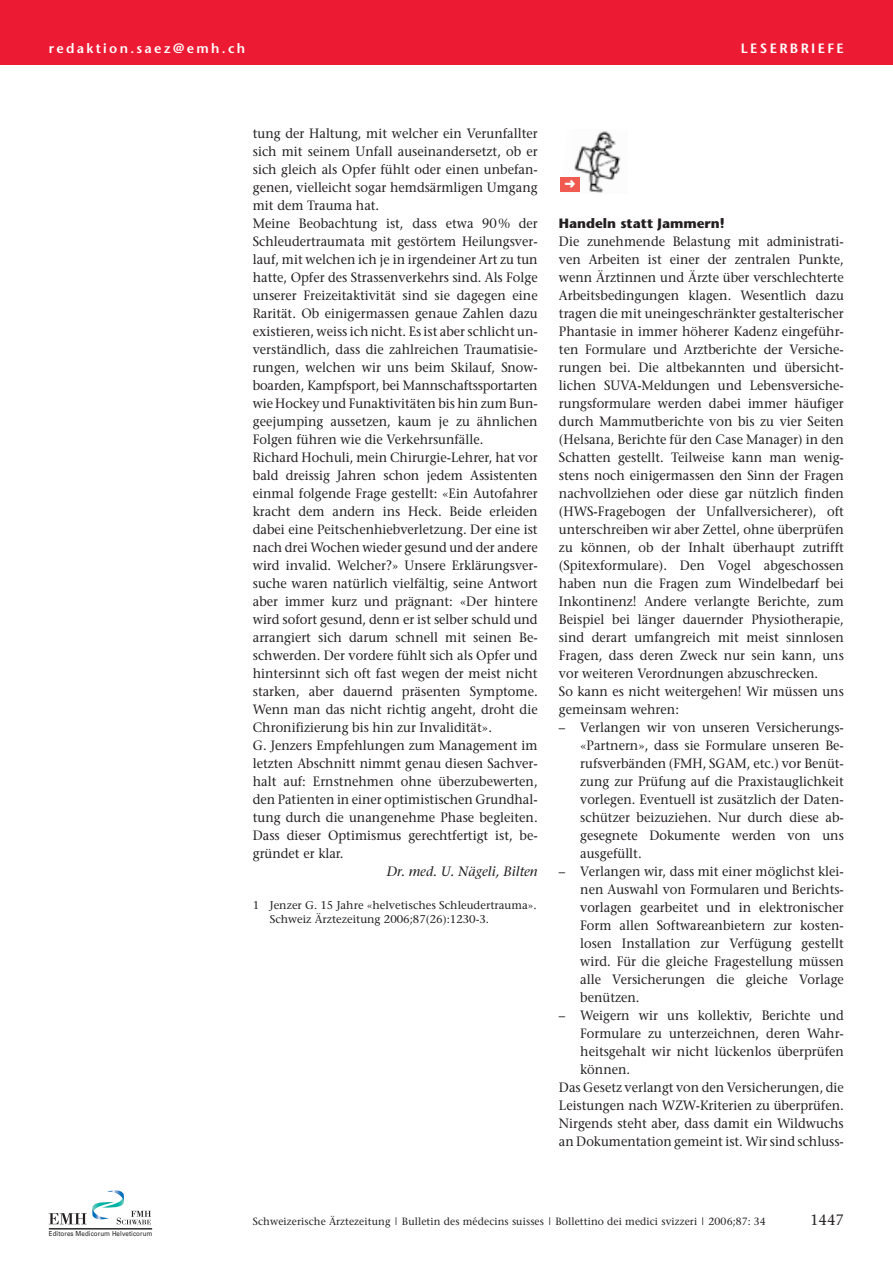
<style>
.page{position:relative;width:893px;height:1263px;background:#fff}
.page>*{position:absolute;margin:0;border:0;box-sizing:border-box;transform-origin:0 0}
.t1{font:15px "Stone Serif";color:#231f20}
.t2{font:13.5px/18px "Stone Serif";color:#231f20;scale:.95 1}
.t3{font:600 13.5px "Stone Sans";letter-spacing:.17em;color:#fff}
.t4{font:italic 13.5px "Stone Serif";color:#231f20}
.t5{font:700 13.5px "Stone Sans";color:#231f20}
.t6{font:11.25px/14.2px "Stone Serif";color:#231f20}
.t7{font:10.5px "Stone Serif";letter-spacing:.01em;color:#231f20}
.t8{font:6.9px "Univers";letter-spacing:.015em;color:#231f20;scale:.9 1}
</style>
<div class="page">
<svg style="left:49px;top:1190px;width:102px;height:34px"></svg>
<hr style="left:49px;top:1228px;width:103px;height:1px;background:#231f20">
<div style="left:0;top:0;width:893px;height:64px;background:#ed1a33"></div>
<img style="left:574px;top:131px;width:47px;height:62px">
<div style="left:560px;top:177px;width:20px;height:15px;background:#f05a50"></div>
<p class="t3" style="left:49px;top:42px;width:198px">redaktion.saez@emh.ch</p>
<p class="t3" style="left:741px;top:42px;width:104px">LESERBRIEFE</p>
<p class="t2" style="left:253px;top:126px;width:301px">tung der Haltung, mit welcher ein Verunfallter sich mit seinem Unfall auseinandersetzt, ob er sich gleich als Opfer fühlt oder einen unbefan&shy;genen, vielleicht sogar hemdsärmligen Umgang mit dem Trauma hat.<br>Meine Beobachtung ist, dass etwa 90% der Schleudertraumata mit gestörtem Heilungsver&shy;lauf, mit welchen ich je in irgendeiner Art zu tun hatte, Opfer des Strassenverkehrs sind. Als Folge unserer Freizeitaktivität sind sie dagegen eine Rarität. Ob einigermassen genaue Zahlen dazu existieren, weiss ich nicht. Es ist aber schlicht un&shy;verständlich, dass die zahlreichen Traumatisie&shy;rungen, welchen wir uns beim Skilauf, Snow&shy;boarden, Kampfsport, bei Mannschaftssportarten wie Hockey und Funaktivitäten bis hin zum Bun&shy;geejumping aussetzen, kaum je zu ähnlichen Folgen führen wie die Verkehrsunfälle.<br>Richard Hochuli, mein Chirurgie-Lehrer, hat vor bald dreissig Jahren schon jedem Assistenten einmal folgende Frage gestellt: «Ein Autofahrer kracht dem andern ins Heck. Beide erleiden dabei eine Peitschenhiebverletzung. Der eine ist nach drei Wochen wieder gesund und der andere wird invalid. Welcher?» Unsere Erklärungsver&shy;suche waren natürlich vielfältig, seine Antwort aber immer kurz und prägnant: «Der hintere wird sofort gesund, denn er ist selber schuld und arrangiert sich darum schnell mit seinen Be&shy;schwerden. Der vordere fühlt sich als Opfer und hintersinnt sich oft fast wegen der meist nicht starken, aber dauernd präsenten Symptome.<br>Wenn man das nicht richtig angeht, droht die Chronifizierung bis hin zur Invalidität».<br>G. Jenzers Empfehlungen zum Management im letzten Abschnitt nimmt genau diesen Sachver&shy;halt auf: Ernstnehmen ohne überzubewerten, den Patienten in einer optimistischen Grundhal&shy;tung durch die unangenehme Phase begleiten.<br>Dass dieser Optimismus gerechtfertigt ist, be&shy;gründet er klar.</p>
<p class="t4" style="left:387px;top:866px;width:152px">Dr. med. U. Nägeli, Bilten</p>
<p class="t6" style="left:270px;top:898px;width:268px;text-indent:-17px">1 Jenzer G. 15 Jahre «helvetisches Schleudertrauma».<br>Schweiz Ärztezeitung 2006;87(26):1230-3.</p>
<p class="t5" style="left:559px;top:218px;width:167px">Handeln statt Jammern!</p>
<p class="t2" style="left:559px;top:234px;width:301px">Die zunehmende Belastung mit administrati&shy;ven Arbeiten ist einer der zentralen Punkte, wenn Ärztinnen und Ärzte über verschlechterte Arbeitsbedingungen klagen. Wesentlich dazu tragen die mit uneingeschränkter gestalterischer Phantasie in immer höherer Kadenz eingeführ&shy;ten Formulare und Arztberichte der Versiche&shy;rungen bei. Die altbekannten und übersicht&shy;lichen SUVA-Meldungen und Lebensversiche&shy;rungsformulare werden dabei immer häufiger durch Mammutberichte von bis zu vier Seiten (Helsana, Berichte für den Case Manager) in den Schatten gestellt. Teilweise kann man wenig&shy;stens noch einigermassen den Sinn der Fragen nachvollziehen oder diese gar nützlich finden (HWS-Fragebogen der Unfallversicherer), oft unterschreiben wir aber Zettel, ohne überprüfen zu können, ob der Inhalt überhaupt zutrifft (Spitexformulare). Den Vogel abgeschossen haben nun die Fragen zum Windelbedarf bei Inkontinenz! Andere verlangte Berichte, zum Beispiel bei länger dauernder Physiotherapie, sind derart umfangreich mit meist sinnlosen Fragen, dass deren Zweck nur sein kann, uns vor weiteren Verordnungen abzuschrecken.<br>So kann es nicht weitergehen! Wir müssen uns gemeinsam wehren:</p>
<p class="t2" style="left:580px;top:720px;width:279px;text-align:justify;text-indent:-21px">– Verlangen wir von unseren Versicherungs-«Partnern», dass sie Formulare unseren Be&shy;rufsverbänden (FMH, SGAM, etc.) vor Benüt&shy;zung zur Prüfung auf die Praxistauglichkeit vorlegen. Eventuell ist zusätzlich der Daten&shy;schützer beizuziehen. Nur durch diese ab&shy;gesegnete Dokumente werden von uns ausgefüllt.</p>
<p class="t2" style="left:580px;top:864px;width:279px;text-align:justify;text-indent:-21px">– Verlangen wir, dass mit einer möglichst klei&shy;nen Auswahl von Formularen und Berichts&shy;vorlagen gearbeitet und in elektronischer Form allen Softwareanbietern zur kosten&shy;losen Installation zur Verfügung gestellt wird. Für die gleiche Fragestellung müssen alle Versicherungen die gleiche Vorlage benützen.</p>
<p class="t2" style="left:559px;top:1008px;width:301px">– Weigern wir uns kollektiv, Berichte und</p>
<p class="t2" style="left:580px;top:1026px;width:279px">Formulare zu unterzeichnen, deren Wahr-</p>
<p class="t2" style="left:580px;top:1044px;width:279px">heitsgehalt wir nicht lückenlos überprüfen</p>
<p class="t2" style="left:580px;top:1062px;width:54px">können.</p>
<p class="t2" style="left:559px;top:1080px;width:301px">Das Gesetz verlangt von den Versicherungen, die</p>
<p class="t2" style="left:559px;top:1098px;width:301px">Leistungen nach WZW-Kriterien zu überprüfen.</p>
<p class="t2" style="left:559px;top:1116px;width:301px">Nirgends steht aber, dass damit ein Wildwuchs</p>
<p class="t2" style="left:559px;top:1134px;width:301px">an Dokumentation gemeint ist. Wir sind schluss-</p>
<p class="t8" style="left:49px;top:1229px;width:117px">Editores Medicorum Helveticorum</p>
<p class="t7" style="left:253px;top:1217px;width:515px">Schweizerische Ärztezeitung | Bulletin des médecins suisses | Bollettino dei medici svizzeri | 2006;87: 34</p>
<p class="t1" style="left:810px;top:1213px;width:35px">1447</p>
</div>
